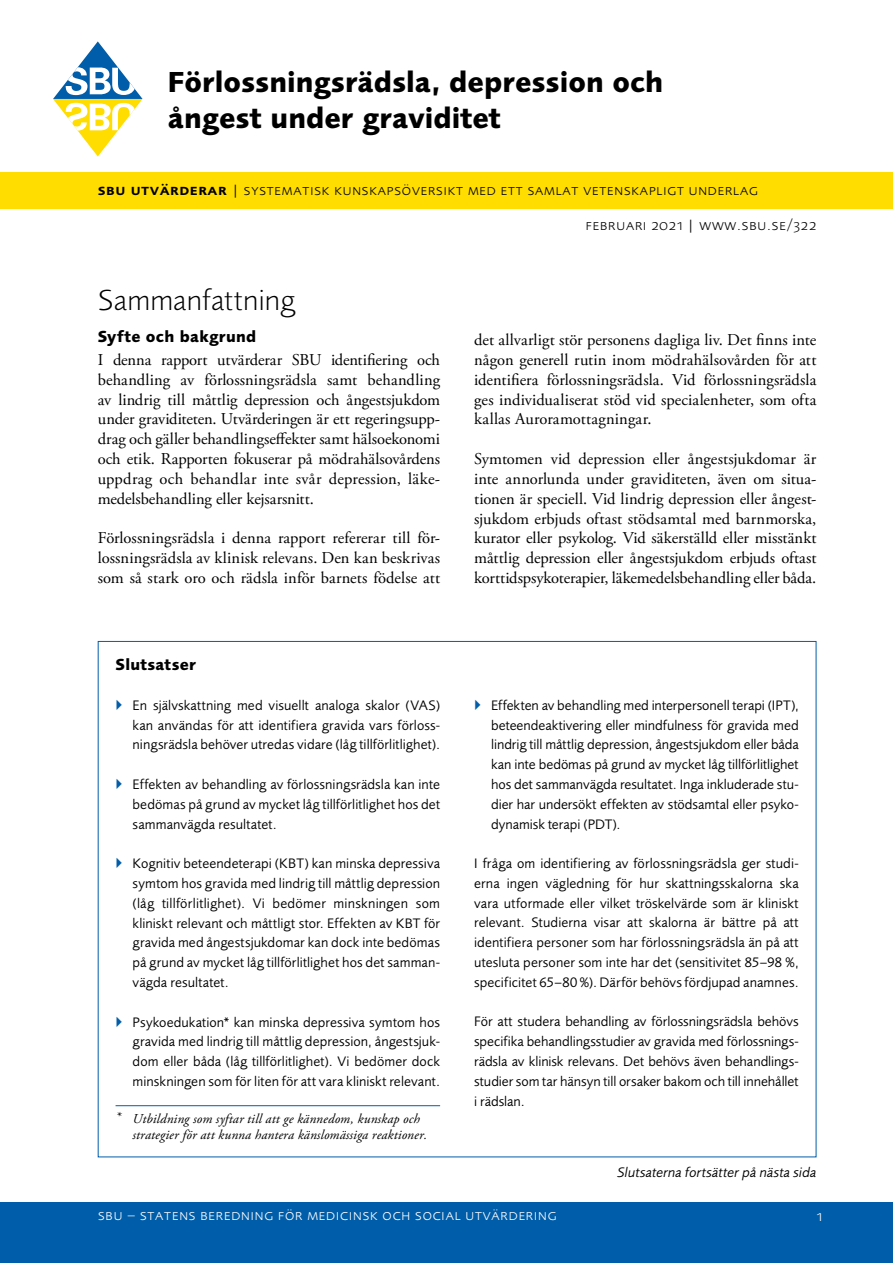
<style>
.page{position:relative;width:893px;height:1263px;background:#fff}
.page>*{position:absolute;margin:0;border:0;box-sizing:border-box;transform-origin:0 0}
.Rapporttitel{font:700 30px/36px "Foundry Sans";color:#000}
.Kapitelrubrik{font:300 30px "Foundry Sans";letter-spacing:.005em;color:#000}
.Brödtext{font:16.5px/19.8px "Adobe Garamond Pro";color:#000;text-align:justify}
.Rubrik_1_i_brödtext{font:700 16.5px "Foundry Sans";letter-spacing:.015em;color:#000}
.Slutsatser_rubrik{font:700 16.5px "Foundry Sans";letter-spacing:.02em;color:#000}
.Sidhuvud_svart{font:300 15.45px "Foundry Sans Expert";letter-spacing:.03em;color:#000}
.t1{font:300 15.45px "Foundry Sans Expert";letter-spacing:.03em;color:#fff}
.Faktaruta_text{font:14.25px/19.8px "Foundry Sans";letter-spacing:.005em;color:#000;text-align:justify}
.Faktaruta_text-2{font:italic 14.25px "Foundry Sans";letter-spacing:.01em;color:#000}
.Fotnot{font:italic 13.5px/15.9px "Adobe Garamond Pro";letter-spacing:.01em;color:#000}
.s1{font-weight:600}
</style>
<div class="page">
<div style="left:0;top:1202px;width:893px;height:61px;background:#005da9"></div>
<svg style="left:53px;top:41px;width:90px;height:115px"></svg>
<div style="left:0;top:173px;width:893px;height:36px;background:#fd0"></div>
<hr style="left:116px;top:1105px;width:324px;height:1px;background:#005da9">
<p class="Rapporttitel" style="left:168px;top:64px;width:497px">Förlossningsrädsla, depression och ångest under graviditet</p>
<p class="Sidhuvud_svart" style="left:98px;top:180px;width:662px"><span class="s1">sbu utvärderar</span> | systematisk kunskapsöversikt med ett samlat vetenskapligt underlag</p>
<h1 class="Kapitelrubrik" style="left:98px;top:283px;width:199px">Sammanfattning</h1>
<h2 class="Rubrik_1_i_brödtext" style="left:98px;top:327px;width:160px">Syfte och bakgrund</h2>
<p class="Brödtext" style="left:98px;top:350px;width:344px">I denna rapport utvärderar SBU identifiering och behandling av förlossningsrädsla samt behandling av lindrig till måttlig depression och ångestsjukdom under graviditeten. Utvärderingen är ett regeringsupp&shy;drag och gäller behandlingseffekter samt hälsoekonomi och etik. Rapporten fokuserar på mödrahälsovårdens uppdrag och behandlar inte svår depression, läke&shy;medelsbehandling eller kejsarsnitt.</p>
<p class="Brödtext" style="left:98px;top:529px;width:344px">Förlossningsrädsla i denna rapport refererar till för&shy;lossningsrädsla av klinisk relevans. Den kan beskrivas som så stark oro och rädsla inför barnets födelse att</p>
<p class="Slutsatser_rubrik" style="left:116px;top:655px;width:82px">Slutsatser</p>
<p class="Faktaruta_text" style="left:133px;top:695px;width:309px">En självskattning med visuellt analoga skalor (VAS) kan användas för att identifiera gravida vars förloss&shy;ningsrädsla behöver utredas vidare (låg tillförlitlighet).</p>
<p class="Faktaruta_text" style="left:133px;top:774px;width:309px">Effekten av behandling av förlossningsrädsla kan inte bedömas på grund av mycket låg tillförlitlighet hos det sammanvägda resultatet.</p>
<p class="Faktaruta_text" style="left:133px;top:853px;width:309px">Kognitiv beteendeterapi (KBT) kan minska depressiva symtom hos gravida med lindrig till måttlig depression (låg tillförlitlighet). Vi bedömer minskningen som kliniskt relevant och måttligt stor. Effekten av KBT för gravida med ångestsjukdomar kan dock inte bedömas på grund av mycket låg tillförlitlighet hos det samman&shy;vägda resultatet.</p>
<p class="Faktaruta_text" style="left:133px;top:1012px;width:309px">Psykoedukation* kan minska depressiva symtom hos gravida med lindrig till måttlig depression, ångestsjuk&shy;dom eller båda (låg tillförlitlighet). Vi bedömer dock minskningen som för liten för att vara kliniskt relevant.</p>
<p class="Fotnot" style="left:133px;top:1111px;width:296px;text-indent:-17px">* Utbildning som syftar till att ge kännedom, kunskap och strategier för att kunna hantera känslomässiga reaktioner.</p>
<p class="Sidhuvud_svart" style="left:586px;top:216px;width:232px">februari 2021 | www.sbu.se/322</p>
<p class="Brödtext" style="left:474px;top:331px;width:344px">det allvarligt stör personens dagliga liv. Det finns inte någon generell rutin inom mödrahälsovården för att identifiera förlossningsrädsla. Vid förlossningsrädsla ges individualiserat stöd vid specialenheter, som ofta kallas Auroramottagningar.</p>
<p class="Brödtext" style="left:474px;top:449px;width:344px">Symtomen vid depression eller ångestsjukdomar är inte annorlunda under graviditeten, även om situa&shy;tionen är speciell. Vid lindrig depression eller ångest&shy;sjukdom erbjuds oftast stödsamtal med barnmorska, kurator eller psykolog. Vid säkerställd eller misstänkt måttlig depression eller ångestsjukdom erbjuds oftast korttidspsykoterapier, läkemedelsbehandling eller båda.</p>
<p class="Faktaruta_text" style="left:491px;top:695px;width:309px">Effekten av behandling med interpersonell terapi (IPT), beteendeaktivering eller mindfulness för gravida med lindrig till måttlig depression, ångestsjukdom eller båda kan inte bedömas på grund av mycket låg tillförlitlighet hos det sammanvägda resultatet. Inga inkluderade stu&shy;dier har undersökt effekten av stödsamtal eller psyko&shy;dynamisk terapi (PDT).</p>
<p class="Faktaruta_text" style="left:474px;top:853px;width:326px">I fråga om identifiering av förlossningsrädsla ger studi&shy;erna ingen vägledning för hur skattningsskalorna ska vara utformade eller vilket tröskelvärde som är kliniskt relevant. Studierna visar att skalorna är bättre på att identifiera personer som har förlossningsrädsla än på att utesluta personer som inte har det (sensitivitet 85–98 %, specificitet 65–80 %). Därför behövs fördjupad anamnes.</p>
<p class="Faktaruta_text" style="left:474px;top:1012px;width:326px">För att studera behandling av förlossningsrädsla behövs specifika behandlingsstudier av gravida med förlossnings&shy;rädsla av klinisk relevans. Det behövs även behandlings&shy;studier som tar hänsyn till orsaker bakom och till innehållet i rädslan.</p>
<p class="Faktaruta_text-2" style="left:617px;top:1164px;width:200px">Slutsaterna fortsätter på nästa sida</p>
<p class="t1" style="left:98px;top:1206px;width:460px">sbu – statens beredning för medicinsk och social utvärdering</p>
<p class="t1" style="left:816px;top:1206px;width:7px">1</p>
</div>
